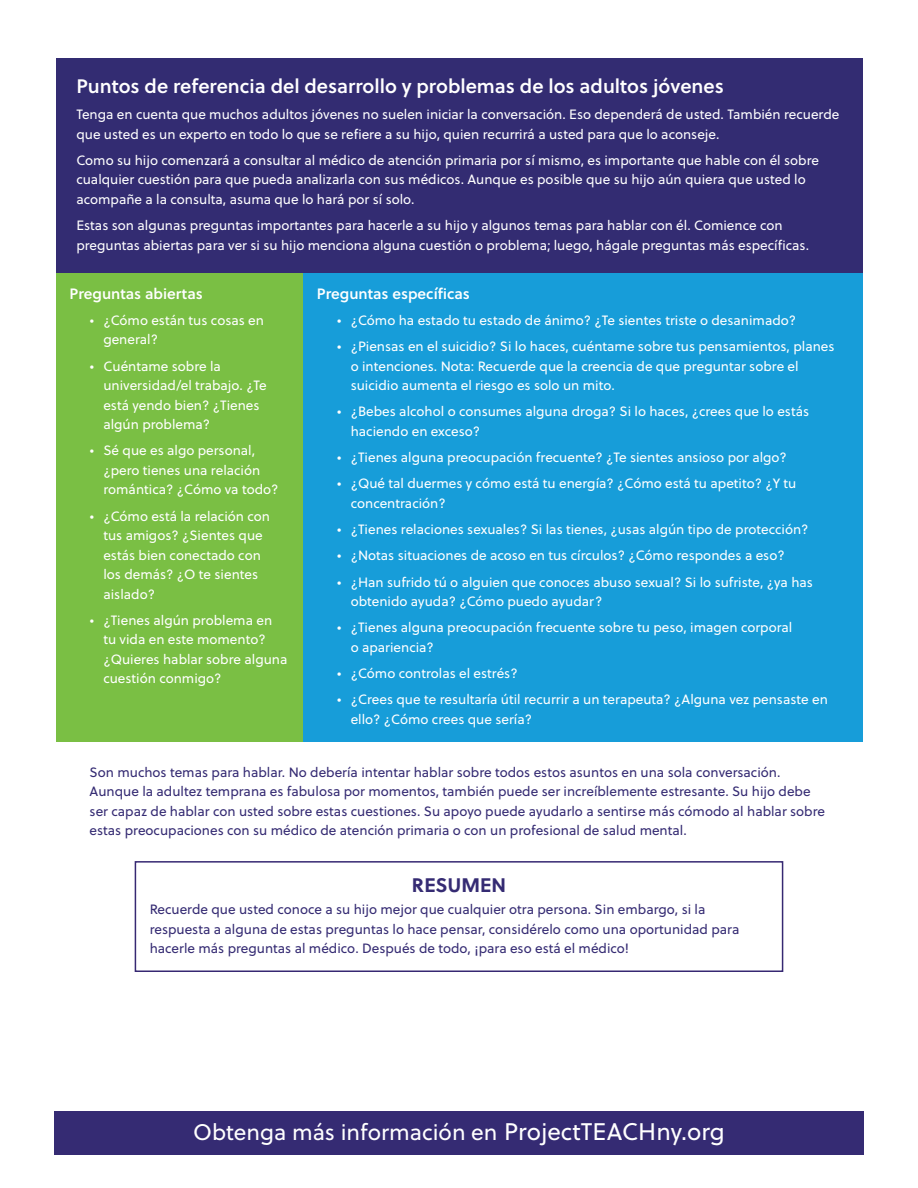
<style>
.page{position:relative;width:918px;height:1188px;background:#fff}
.page>*{position:absolute;margin:0;border:0;box-sizing:border-box;transform-origin:0 0}
.t1{font:22.5px "Soleil";color:#fff}
.t2{font:600 19.5px "Soleil";color:#fff}
.t3{font:700 19.5px "Soleil";color:#352b73}
.t4{font:600 15px "Soleil";color:#fff}
.t5{font:13.5px/19.5px "Soleil";color:#fff}
.t6{font:13.5px/19.5px "Soleil";color:#352b73}
.s1{font-size:24px}
</style>
<div class="page">
<div style="left:54px;top:1111px;width:810px;height:43px;background:#352b73"></div>
<div style="left:135px;top:861px;width:648px;height:111px;border:2px solid #362872"></div>
<div style="left:56px;top:58px;width:807px;height:222px;background:#332c72"></div>
<div style="left:56px;top:274px;width:247px;height:468px;background:#7abf44"></div>
<div style="left:303px;top:274px;width:560px;height:468px;background:#179dd9"></div>
<h2 class="t2" style="left:76px;top:71px;width:649px">Puntos de referencia del desarrollo y problemas de los adultos jóvenes</h2>
<p class="t5" style="left:76px;top:104px;width:765px">Tenga en cuenta que muchos adultos jóvenes no suelen iniciar la conversación. Eso dependerá de usted. También recuerde que usted es un experto en todo lo que se refiere a su hijo, quien recurrirá a usted para que lo aconseje.</p>
<p class="t5" style="left:76px;top:150px;width:744px">Como su hijo comenzará a consultar al médico de atención primaria por sí mismo, es importante que hable con él sobre cualquier cuestión para que pueda analizarla con sus médicos. Aunque es posible que su hijo aún quiera que usted lo acompañe a la consulta, asuma que lo hará por sí solo.</p>
<p class="t5" style="left:76px;top:215px;width:734px">Estas son algunas preguntas importantes para hacerle a su hijo y algunos temas para hablar con él. Comience con preguntas abiertas para ver si su hijo menciona alguna cuestión o problema; luego, hágale preguntas más específicas.</p>
<p class="t4" style="left:70px;top:282px;width:135px">Preguntas abiertas</p>
<p class="t5" style="left:103px;top:310px;width:162px;text-indent:-14px">• ¿Cómo están tus cosas en general?</p>
<p class="t5" style="left:103px;top:356px;width:165px;text-indent:-14px">• Cuéntame sobre la universidad/el trabajo. ¿Te está yendo bien? ¿Tienes algún problema?</p>
<p class="t5" style="left:103px;top:441px;width:177px;text-indent:-14px">• Sé que es algo personal, ¿pero tienes una relación romántica? ¿Cómo va todo?</p>
<p class="t5" style="left:103px;top:506px;width:168px;text-indent:-14px">• ¿Cómo está la relación con tus amigos? ¿Sientes que estás bien conectado con los demás? ¿O te sientes aislado?</p>
<p class="t5" style="left:103px;top:610px;width:186px;text-indent:-14px">• ¿Tienes algún problema en tu vida en este momento? ¿Quieres hablar sobre alguna cuestión conmigo?</p>
<p class="t4" style="left:317px;top:282px;width:154px">Preguntas específicas</p>
<p class="t5" style="left:337px;top:310px;width:460px">• ¿Cómo ha estado tu estado de ánimo? ¿Te sientes triste o desanimado?</p>
<p class="t5" style="left:351px;top:336px;width:485px;text-indent:-14px">• ¿Piensas en el suicidio? Si lo haces, cuéntame sobre tus pensamientos, planes o intenciones. Nota: Recuerde que la creencia de que preguntar sobre el suicidio aumenta el riesgo es solo un mito.</p>
<p class="t5" style="left:351px;top:402px;width:460px;text-indent:-14px">• ¿Bebes alcohol o consumes alguna droga? Si lo haces, ¿crees que lo estás haciendo en exceso?</p>
<p class="t5" style="left:337px;top:447px;width:451px">• ¿Tienes alguna preocupación frecuente? ¿Te sientes ansioso por algo?</p>
<p class="t5" style="left:351px;top:474px;width:447px;text-indent:-14px">• ¿Qué tal duermes y cómo está tu energía? ¿Cómo está tu apetito? ¿Y tu concentración?</p>
<p class="t5" style="left:337px;top:519px;width:473px">• ¿Tienes relaciones sexuales? Si las tienes, ¿usas algún tipo de protección?</p>
<p class="t5" style="left:337px;top:545px;width:449px">• ¿Notas situaciones de acoso en tus círculos? ¿Cómo respondes a eso?</p>
<p class="t5" style="left:351px;top:572px;width:464px;text-indent:-14px">• ¿Han sufrido tú o alguien que conoces abuso sexual? Si lo sufriste, ¿ya has obtenido ayuda? ¿Cómo puedo ayudar?</p>
<p class="t5" style="left:351px;top:617px;width:443px;text-indent:-14px">• ¿Tienes alguna preocupación frecuente sobre tu peso, imagen corporal o apariencia?</p>
<p class="t5" style="left:337px;top:663px;width:182px">• ¿Cómo controlas el estrés?</p>
<p class="t5" style="left:351px;top:689px;width:479px;text-indent:-14px">• ¿Crees que te resultaría útil recurrir a un terapeuta? ¿Alguna vez pensaste en ello? ¿Cómo crees que sería?</p>
<p class="t6" style="left:90px;top:762px;width:737px">Son muchos temas para hablar. No debería intentar hablar sobre todos estos asuntos en una sola conversación.<br>Aunque la adultez temprana es fabulosa por momentos, también puede ser increíblemente estresante. Su hijo debe ser capaz de hablar con usted sobre estas cuestiones. Su apoyo puede ayudarlo a sentirse más cómodo al hablar sobre estas preocupaciones con su médico de atención primaria o con un profesional de salud mental.</p>
<h2 class="t3" style="left:412px;top:870px;width:96px">RESUMEN</h2>
<p class="t6" style="left:150px;top:900px;width:591px">Recuerde que usted conoce a su hijo mejor que cualquier otra persona. Sin embargo, si la respuesta a alguna de estas preguntas lo hace pensar, considérelo como una oportunidad para hacerle más preguntas al médico. Después de todo, ¡para eso está el médico!</p>
<h1 class="t1" style="left:193px;top:1115px;width:533px">Obtenga más información en <span class="s1">ProjectTEACHny.org</span></h1>
</div>
